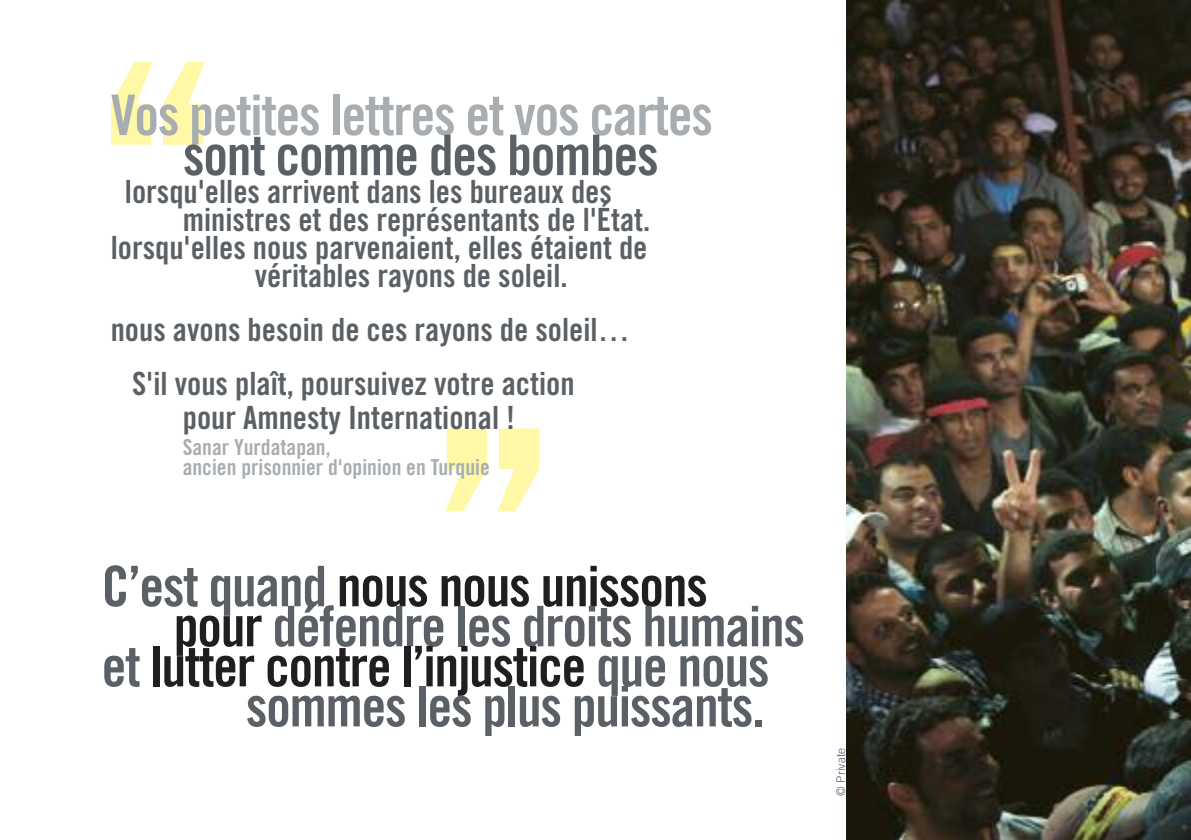
<style>
.page{position:relative;width:1191px;height:840px;background:#fff}
.page>*{position:absolute;margin:0;border:0;box-sizing:border-box;transform-origin:0 0}
.t1{font:56px "Amnesty Trade Gothic Bd Cn 20";letter-spacing:-.025em;color:#5a6065}
.t2{font:56px "Amnesty Trade Gothic Bd Cn 20";letter-spacing:-.025em;color:#201e21}
.t3{font:56px "Amnesty Trade Gothic Bd Cn 20";letter-spacing:-.025em;color:#a8adb1}
.t4{font:32px/54px "Amnesty Trade Gothic Bd Cn 20";color:#5a6065}
.t5{font:22px/20px "Amnesty Trade Gothic Bd Cn 20";color:#a8adb1}
.t6{font:300 12px "Amnesty Trade Gothic";color:#5a6065}
.s1{color:#5a6065}
.s2{color:#201e21}
</style>
<div class="page">
<img style="left:847px;top:0;width:344px;height:839px">
<svg style="left:111px;top:62px;width:42px;height:83px"></svg>
<svg style="left:163px;top:62px;width:42px;height:83px"></svg>
<svg style="left:497px;top:428px;width:42px;height:83px"></svg>
<svg style="left:445px;top:428px;width:42px;height:83px"></svg>
<h1 class="t3" style="left:111px;top:81px;width:604px">Vos petites lettres et vos cartes</h1>
<h1 class="t1" style="left:183px;top:121px;width:477px">sont comme des bombes</h1>
<p class="t4" style="left:125px;top:164px;width:488px">lorsqu'elles arrivent dans les bureaux des</p>
<p class="t4" style="left:183px;top:192px;width:469px">ministres et des représentants de l'État.</p>
<p class="t4" style="left:111px;top:220px;width:538px">lorsqu'elles nous parvenaient, elles étaient de</p>
<p class="t4" style="left:255px;top:248px;width:314px">véritables rayons de soleil.</p>
<p class="t4" style="left:132px;top:302px;width:499px;text-indent:-21px">nous avons besoin de ces rayons de soleil…<br>S'il vous plaît, poursuivez votre action</p>
<p class="t4" style="left:183px;top:390px;width:334px">pour Amnesty International !</p>
<p class="t5" style="left:183px;top:436px;width:308px">Sanar Yurdatapan,<br>ancien prisonnier d'opinion en Turquie</p>
<h1 class="t2" style="left:102px;top:552px;width:608px"><span class="s1">C’est quand</span> nous nous unissons</h1>
<h1 class="t1" style="left:174px;top:592px;width:633px"><span class="s2">pour</span> défendre les droits humains</h1>
<h1 class="t2" style="left:102px;top:632px;width:669px"><span class="s1">et</span> lutter contre l’injustice <span class="s1">que nous</span></h1>
<h1 class="t1" style="left:246px;top:672px;width:520px">sommes les plus puissants.</h1>
<p class="t6" style="left:833px;top:795px;width:49px;rotate:-90deg">© Private</p>
</div>
